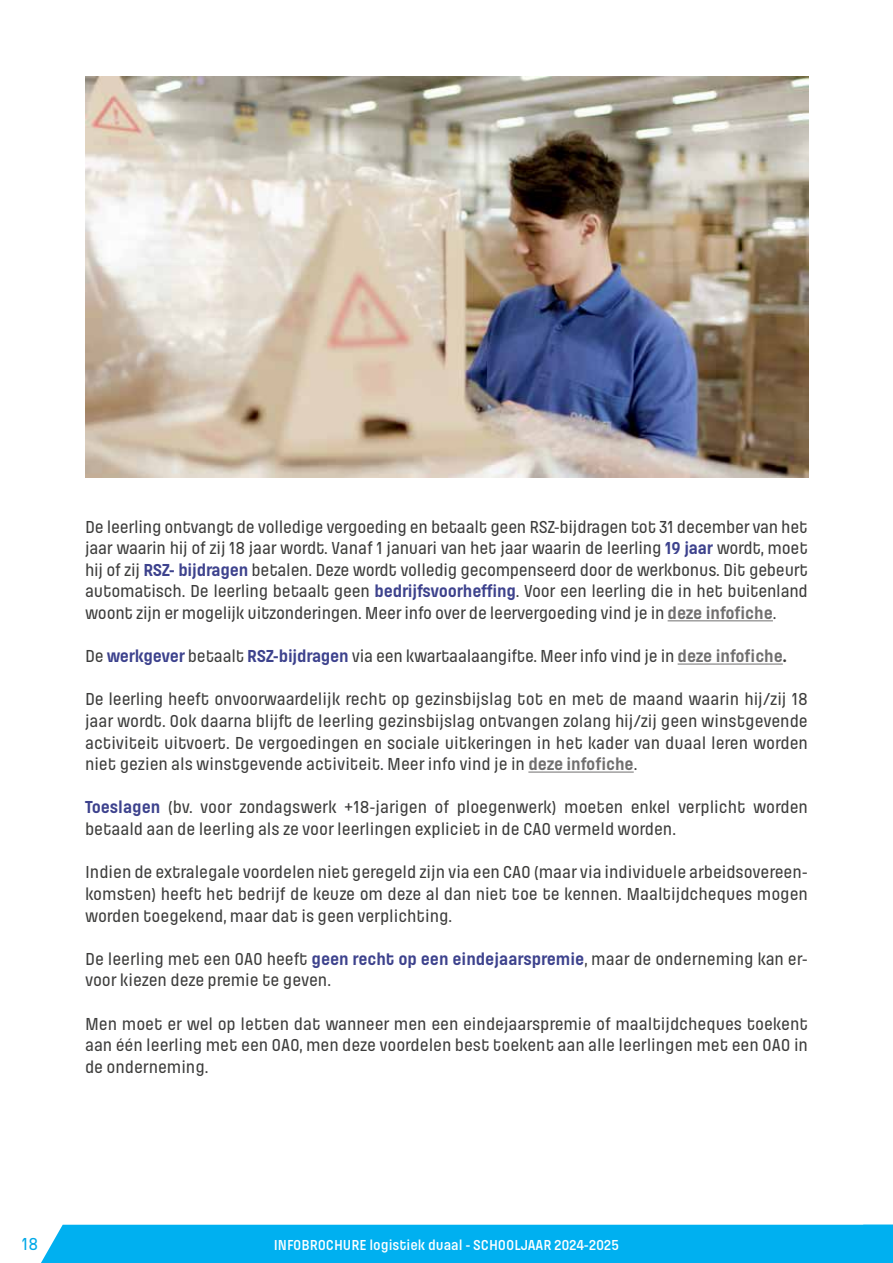
<style>
.page{position:relative;width:893px;height:1263px;background:#fff}
.page>*{position:absolute;margin:0;border:0;box-sizing:border-box;transform-origin:0 0}
.t1{font:500 18px/21.6px "Pilcrow";letter-spacing:-.01em;color:#3c3c3b;text-align:justify}
.t2{font:500 18px "Pilcrow";color:#00a8e7}
.t3{font:600 15px "Pilcrow";color:#fff}
.s1{font-weight:700;color:#3d428d}
.s2{font-weight:700;color:#706f6f}
.s3{font-weight:700}
</style>
<div class="page">
<div style="left:41px;top:1225px;width:852px;height:38px;background:#00b0f0"></div>
<hr style="left:668px;top:620px;width:105px;height:1px;background:#706f6f">
<hr style="left:678px;top:664px;width:105px;height:1px;background:#706f6f">
<hr style="left:528px;top:772px;width:106px;height:1px;background:#706f6f">
<img style="left:85px;top:77px;width:723px;height:401px">
<p class="t1" style="left:85px;top:516px;width:724px">De leerling ontvangt de volledige vergoeding en betaalt geen RSZ-bijdragen tot 31 december van het jaar waarin hij of zij 18 jaar wordt. Vanaf 1 januari van het jaar waarin de leerling <span class="s1">19 jaar</span> wordt, moet hij of zij <span class="s1">RSZ- bijdragen</span> betalen. Deze wordt volledig gecompenseerd door de werkbonus. Dit gebeurt automatisch. De leerling betaalt geen <span class="s1">bedrijfsvoorheffing</span>. Voor een leerling die in het buitenland woont zijn er mogelijk uitzonderingen. Meer info over de leervergoeding vind je in <span class="s2">deze infofiche</span>.</p>
<p class="t1" style="left:85px;top:646px;width:703px">De <span class="s1">werkgever</span> betaalt <span class="s1">RSZ-bijdragen</span> via een kwartaalaangifte. Meer info vind je in <span class="s2">deze infofiche</span><span class="s3">.</span></p>
<p class="t1" style="left:85px;top:689px;width:724px">De leerling heeft onvoorwaardelijk recht op gezinsbijslag tot en met de maand waarin hij/zij 18 jaar wordt. Ook daarna blijft de leerling gezinsbijslag ontvangen zolang hij/zij geen winstgevende activiteit uitvoert. De vergoedingen en sociale uitkeringen in het kader van duaal leren worden niet gezien als winstgevende activiteit. Meer info vind je in <span class="s2">deze infofiche</span>.</p>
<p class="t1" style="left:85px;top:797px;width:724px"><span class="s1">Toeslagen</span> (bv. voor zondagswerk +18-jarigen of ploegenwerk) moeten enkel verplicht worden betaald aan de leerling als ze voor leerlingen expliciet in de CAO vermeld worden.</p>
<p class="t1" style="left:85px;top:862px;width:724px">Indien de extralegale voordelen niet geregeld zijn via een CAO (maar via individuele arbeidsovereen&shy;komsten) heeft het bedrijf de keuze om deze al dan niet toe te kennen. Maaltijdcheques mogen worden toegekend, maar dat is geen verplichting.</p>
<p class="t1" style="left:85px;top:948px;width:724px">De leerling met een OAO heeft <span class="s1">geen recht op een eindejaarspremie</span>, maar de onderneming kan er&shy;voor kiezen deze premie te geven.</p>
<p class="t1" style="left:85px;top:1013px;width:724px">Men moet er wel op letten dat wanneer men een eindejaarspremie of maaltijdcheques toekent aan één leerling met een OAO, men deze voordelen best toekent aan alle leerlingen met een OAO in de onderneming.</p>
<p class="t2" style="left:22px;top:1234px;width:18px">18</p>
<p class="t3" style="left:274px;top:1237px;width:347px">INFOBROCHURE logistiek duaal - SCHOOLJAAR 2024-2025</p>
</div>
